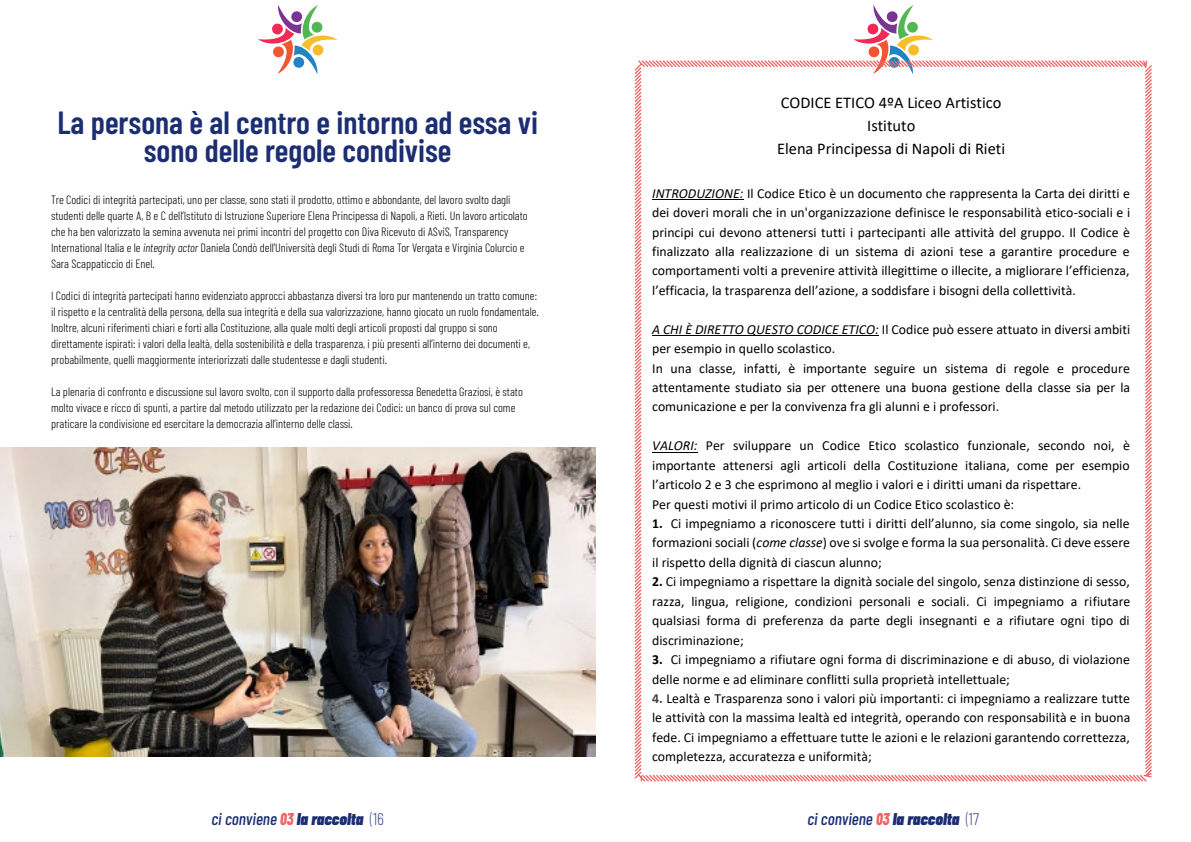
<style>
.page{position:relative;width:1191px;height:842px;background:#fff}
.page>*{position:absolute;margin:0;border:0;box-sizing:border-box;transform-origin:0 0}
.t1{font:600 32px/28px "Barlow Condensed";color:#1c2e73;text-align:center}
.t2{font:italic 500 17px "Barlow Condensed";color:#1c2e73}
.t3{font:16.4px/23.1px "Calibri";color:#000;text-align:center}
.t4{font:13.8px/19.4px "Calibri";color:#000;text-align:justify}
.t5{font:300 12px/16px "Barlow Condensed";color:#000}
.s1{font-style:italic}
.s2{font-weight:700}
.s3{font-weight:700;color:#444}
.s4{font-weight:800;color:#f26363}
.s5{font-weight:900}
.s6{font-weight:100;font-style:normal}
.s7{font-weight:300;font-style:normal;color:#49588f}
</style>
<div class="page">
<svg style="left:258px;top:5px;width:79px;height:69px"></svg>
<svg style="left:853px;top:5px;width:80px;height:54px"></svg>
<img style="left:0;top:448px;width:595px;height:309px">
<svg style="left:634px;top:59px;width:518px;height:723px"></svg>
<h1 class="t1" style="left:57px;top:108px;width:482px">La persona è al centro e intorno ad essa vi sono delle regole condivise</h1>
<p class="t5" style="left:51px;top:191px;width:478px">Tre Codici di integrità partecipati, uno per classe, sono stati il prodotto, ottimo e abbondante, del lavoro svolto dagli studenti delle quarte A, B e C dell’Istituto di Istruzione Superiore Elena Principessa di Napoli, a Rieti. Un lavoro articolato che ha ben valorizzato la semina avvenuta nei primi incontri del progetto con Diva Ricevuto di ASviS, Transparency International Italia e le <span class="s1">integrity actor</span> Daniela Condò dell’Università degli Studi di Roma Tor Vergata e Virginia Colurcio e Sara Scappaticcio di Enel.</p>
<p class="t5" style="left:51px;top:287px;width:489px">I Codici di integrità partecipati hanno evidenziato approcci abbastanza diversi tra loro pur mantenendo un tratto comune: il rispetto e la centralità della persona, della sua integrità e della sua valorizzazione, hanno giocato un ruolo fondamentale.<br>Inoltre, alcuni riferimenti chiari e forti alla Costituzione, alla quale molti degli articoli proposti dal gruppo si sono direttamente ispirati: i valori della lealtà, della sostenibilità e della trasparenza, i più presenti all’interno dei documenti e, probabilmente, quelli maggiormente interiorizzati dalle studentesse e dagli studenti.</p>
<p class="t5" style="left:51px;top:383px;width:473px">La plenaria di confronto e discussione sul lavoro svolto, con il supporto dalla professoressa Benedetta Graziosi, è stato molto vivace e ricco di spunti, a partire dal metodo utilizzato per la redazione dei Codici: un banco di prova sul come praticare la condivisione ed esercitare la democrazia all’interno delle classi.</p>
<p class="t3" style="left:777px;top:90px;width:230px">CODICE ETICO 4ºA Liceo Artistico<br>Istituto<br>Elena Principessa di Napoli di Rieti</p>
<p class="t4" style="left:652px;top:183px;width:480px"><span class="s1">INTRODUZIONE:</span> Il Codice Etico è un documento che rappresenta la Carta dei diritti e dei doveri morali che in un'organizzazione definisce le responsabilità etico-sociali e i principi cui devono attenersi tutti i partecipanti alle attività del gruppo. Il Codice è finalizzato alla realizzazione di un sistema di azioni tese a garantire procedure e comportamenti volti a prevenire attività illegittime o illecite, a migliorare l’efficienza, l’efficacia, la trasparenza dell’azione, a soddisfare i bisogni della collettività.</p>
<p class="t4" style="left:652px;top:319px;width:480px;text-align:left"><span class="s1">A CHI È DIRETTO QUESTO CODICE ETICO:</span> Il Codice può essere attuato in diversi ambiti per esempio in quello scolastico.<br>In una classe, infatti, è importante seguire un sistema di regole e procedure attentamente studiato sia per ottenere una buona gestione della classe sia per la comunicazione e per la convivenza fra gli alunni e i professori.</p>
<p class="t4" style="left:652px;top:436px;width:479px;text-align:left"><span class="s1">VALORI:</span> Per sviluppare un Codice Etico scolastico funzionale, secondo noi, è importante attenersi agli articoli della Costituzione italiana, come per esempio l’articolo 2 e 3 che esprimono al meglio i valori e i diritti umani da rispettare.<br>Per questi motivi il primo articolo di un Codice Etico scolastico è:</p>
<p class="t4" style="left:652px;top:513px;width:479px"><span class="s2">1.</span> Ci impegniamo a riconoscere tutti i diritti dell’alunno, sia come singolo, sia nelle formazioni sociali (<span class="s1">come classe</span>) ove si svolge e forma la sua personalità. Ci deve essere il rispetto della dignità di ciascun alunno;</p>
<p class="t4" style="left:652px;top:572px;width:480px"><span class="s2">2.</span> Ci impegniamo a rispettare la dignità sociale del singolo, senza distinzione di sesso, razza, lingua, religione, condizioni personali e sociali. Ci impegniamo a rifiutare qualsiasi forma di preferenza da parte degli insegnanti e a rifiutare ogni tipo di discriminazione;</p>
<p class="t4" style="left:652px;top:649px;width:479px"><span class="s2">3.</span> Ci impegniamo a rifiutare ogni forma di discriminazione e di abuso, di violazione delle norme e ad eliminare conflitti sulla proprietà intellettuale;</p>
<p class="t4" style="left:652px;top:688px;width:480px"><span class="s3">4.</span> Lealtà e Trasparenza sono i valori più importanti: ci impegniamo a realizzare tutte le attività con la massima lealtà ed integrità, operando con responsabilità e in buona fede. Ci impegniamo a effettuare tutte le azioni e le relazioni garantendo correttezza, completezza, accuratezza e uniformità;</p>
<p class="t2" style="left:211px;top:809px;width:174px">ci conviene <span class="s4">03</span> <span class="s5">la raccolta</span> <span class="s6">(</span><span class="s7">16</span></p>
<p class="t2" style="left:807px;top:809px;width:173px">ci conviene <span class="s4">03</span> <span class="s5">la raccolta</span> <span class="s6">(</span><span class="s7">17</span></p>
</div>
